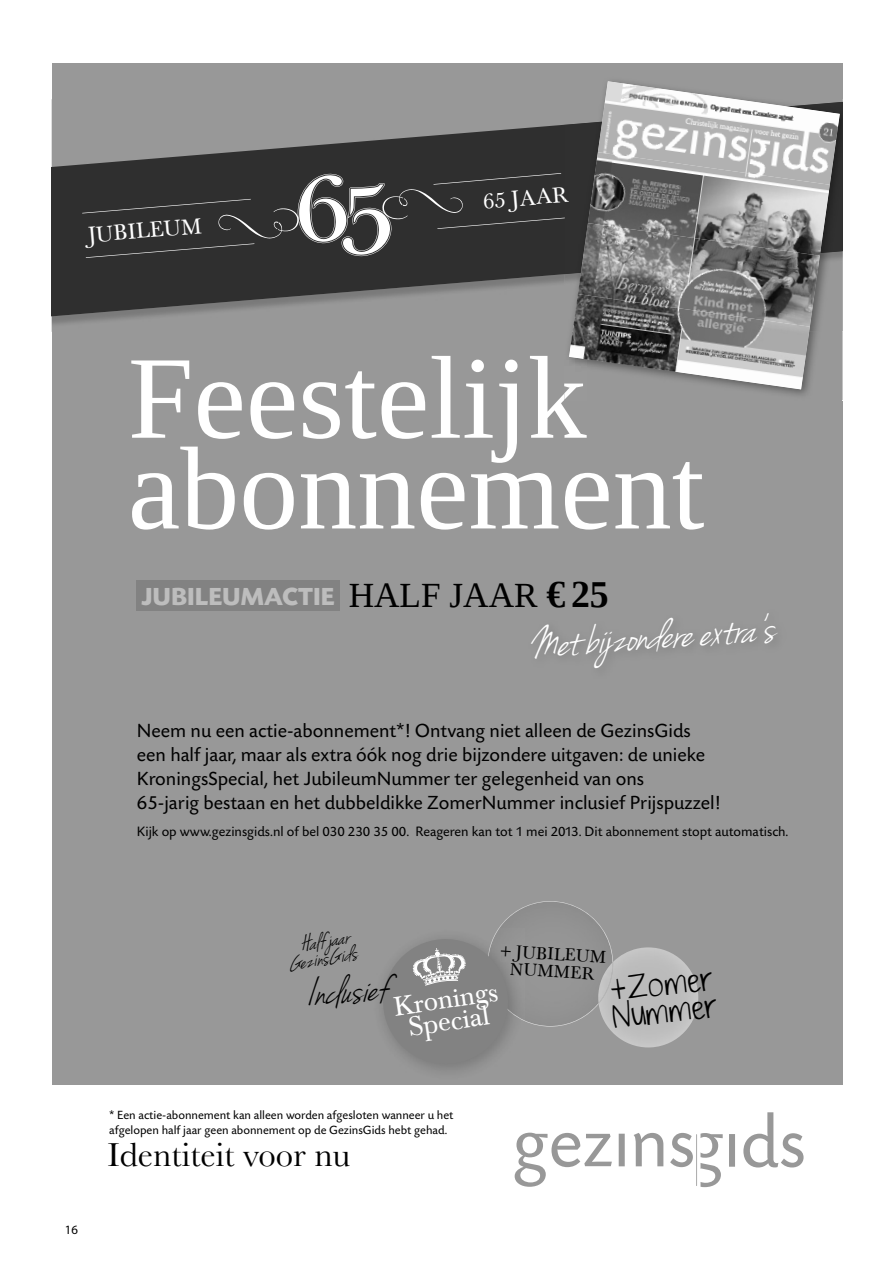
<style>
.page{position:relative;width:893px;height:1263px;background:#fff}
.page>*{position:absolute;margin:0;border:0;box-sizing:border-box;transform-origin:0 0}
.t1{font:117.9px/90.8px "Liberation Serif";color:#fff}
.t2{font:italic 45.45px "Jenna Sue";color:#fff}
.t3{font:italic 40.05px "Jenna Sue";color:#000}
.t4{font:34.65px "Baskerville";color:#000}
.t5{font:31.35px/27.2px "Just The Way You Are";color:#000}
.t6{font:26.7px/22.4px "Baskerville BE";color:#fff;text-align:center}
.t7{font:700 25.95px "Today SB";color:#bdbdbd}
.t8{font:italic 22.8px/17.1px "Jenna Sue";color:#000;text-align:center}
.t9{font:21.45px "Baskerville BE";color:#fff}
.t10{font:19.95px/24px "Today SB";color:#000}
.t11{font:17.1px/17.7px "Baskerville BE";color:#000;text-align:center}
.t12{font:14.25px "Today SB";color:#000}
.t13{font:12.75px "Myriad Pro";color:#000}
.t14{font:12.45px/15px "Today SB";color:#000}
.s1{font-family:"Liberation Serif";font-weight:400;font-size:35.25px;color:#000}
.s2{font-family:"Liberation Serif";font-size:37.8px;color:#000}
.s3{font-size:39.45px}
</style>
<div class="page">
<div style="left:52px;top:64px;width:791px;height:1021px;background:#989898"></div>
<svg style="left:515px;top:1112px;width:289px;height:75px"></svg>
<hr style="left:696px;top:1134px;width:1px;height:52px;background:#989898">
<div style="left:136px;top:581px;width:204px;height:30px;background:#828282"></div>
<svg style="left:52px;top:124px;width:512px;height:197px;fill:#2f2f2f"></svg>
<img style="left:564px;top:274px;width:279px;height:126px">
<img style="left:564px;top:356px;width:23px;height:44px">
<img style="left:564px;top:384px;width:19px;height:16px">
<img style="left:564px;top:102px;width:279px;height:172px">
<svg style="left:82px;top:173px;width:483px;height:85px;background:#3e3e3e"></svg>
<img style="left:564px;top:186px;width:5px;height:22px">
<svg style="left:569px;top:102px;width:271px;height:287px"></svg>
<img style="left:598px;top:81px;width:242px;height:104px">
<img style="left:588px;top:152px;width:242px;height:104px">
<img style="left:578px;top:223px;width:242px;height:104px">
<img style="left:569px;top:294px;width:241px;height:95px">
<img style="left:499px;top:901px;width:103px;height:27px">
<img style="left:525px;top:928px;width:86px;height:98px">
<img style="left:599px;top:947px;width:99px;height:100px">
<img style="left:598px;top:962px;width:1px;height:41px">
<img style="left:599px;top:962px;width:14px;height:42px">
<img style="left:599px;top:962px;width:13px;height:41px">
<img style="left:493px;top:928px;width:32px;height:93px">
<img style="left:510px;top:976px;width:15px;height:44px">
<img style="left:510px;top:944px;width:15px;height:19px">
<img style="left:510px;top:963px;width:15px;height:13px">
<svg style="left:381px;top:937px;width:129px;height:129px"></svg>
<p class="t9" style="left:87px;top:223px;width:115px;rotate:-5deg">JUBILEUM</p>
<p class="t9" style="left:482px;top:189px;width:86px;rotate:-5deg">65 JAAR</p>
<h1 class="t1" style="left:128px;top:352px;width:578px">Feestelijk abonnement</h1>
<h3 class="t7" style="left:141px;top:582px;width:469px">JUBILEUMACTIE <span class="s1">HALF JAAR</span> <span class="s2">€ 25</span></h3>
<h2 class="t2" style="left:525px;top:618px;width:249px;rotate:-4deg">Met bijzondere extra<span class="s3">’</span>s</h2>
<p class="t10" style="left:137px;top:719px;width:585px">Neem nu een actie-abonnement*! Ontvang niet alleen de GezinsGids een half jaar, maar als extra óók nog drie bijzondere uitgaven: de unieke KroningsSpecial, het JubileumNummer ter gelegenheid van ons<br>65-jarig bestaan en het dubbeldikke ZomerNummer inclusief Prijspuzzel!</p>
<p class="t12" style="left:137px;top:824px;width:653px">Kijk op www.gezinsgids.nl of bel 030 230 35 00. Reageren kan tot 1 mei 2013. Dit abonnement stopt automatisch.</p>
<p class="t8" style="left:284px;top:940px;width:71px;rotate:-10deg">Half jaar<br>GezinsGids</p>
<h3 class="t3" style="left:305px;top:971px;width:79px;rotate:-4deg">Inclusief</h3>
<p class="t11" style="left:501px;top:942px;width:108px;rotate:4deg">+ JUBILEUM<br>NUMMER</p>
<h3 class="t5" style="left:608px;top:977px;width:107px;rotate:-6deg">+Zomer<br>Nummer</h3>
<h3 class="t6" style="left:392px;top:997px;width:106px;rotate:-9deg">Kronings<br>Special</h3>
<p class="t14" style="left:109px;top:1108px;width:346px">* Een actie-abonnement kan alleen worden afgesloten wanneer u het afgelopen half jaar geen abonnement op de GezinsGids hebt gehad.</p>
<p class="t13" style="left:65px;top:1222px;width:15px">16</p>
<h3 class="t4" style="left:107px;top:1134px;width:245px">Identiteit voor nu</h3>
</div>
